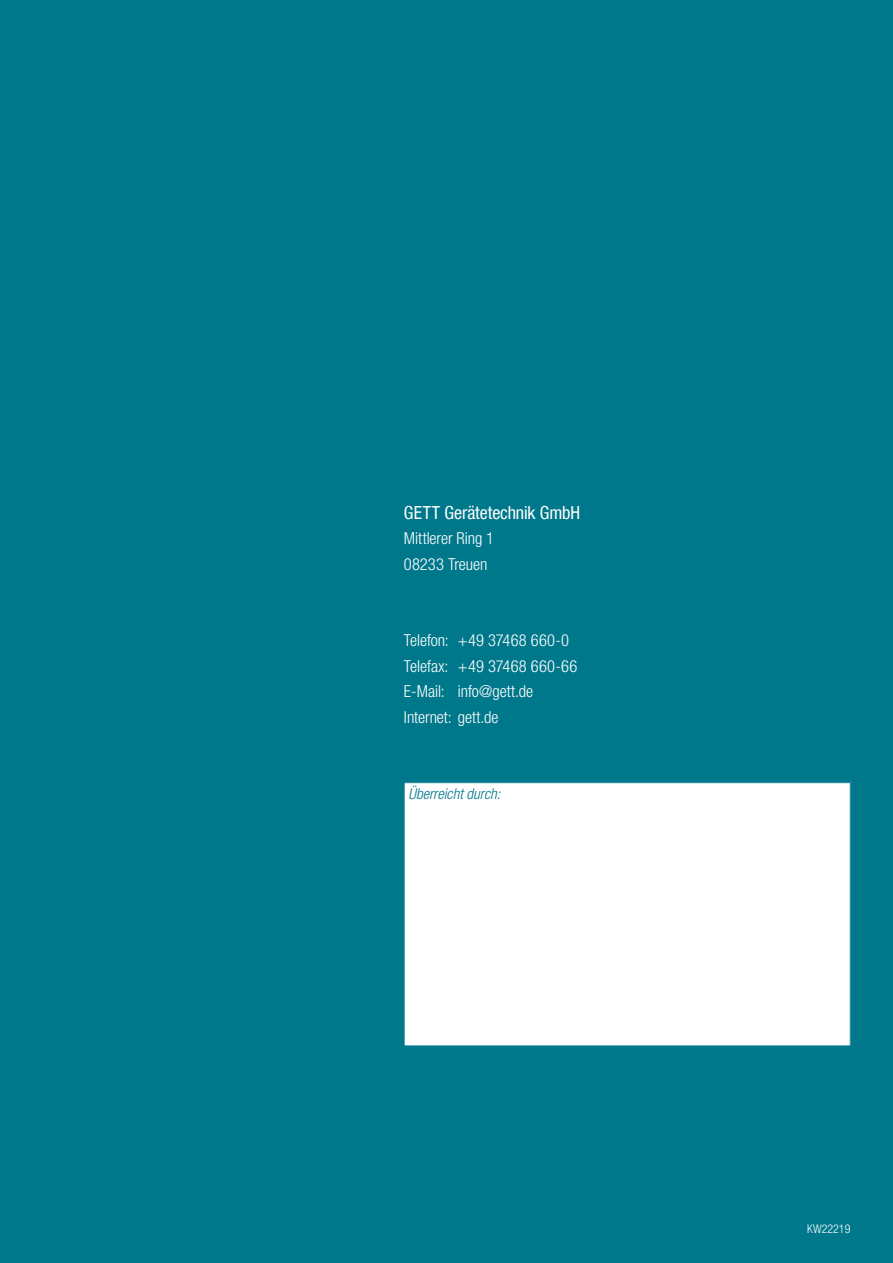
<style>
.page{position:relative;width:893px;height:1263px;background:#00788b}
.page>*{position:absolute;margin:0;border:0;box-sizing:border-box;transform-origin:0 0}
.t1{font:condensed 18px "Helvetica Neue LT Com";letter-spacing:-.005em;color:#fff}
.t2{font:300 condensed 16.5px/25.5px "Helvetica Neue LT Com";letter-spacing:-.005em;color:#fff}
.t3{font:italic 300 condensed 15px "Helvetica Neue LT Com";color:#00788b}
.t4{font:300 condensed 12px "Helvetica Neue LT Com";color:#fff}
</style>
<div class="page">
<div style="left:404px;top:783px;width:446px;height:263px;background:#fff"></div>
<div style="left:404px;top:782px;width:446px;height:264px;border:1px solid #00788b"></div>
<p class="t1" style="left:404px;top:502px;width:178px">GETT Gerätetechnik GmbH</p>
<p class="t2" style="left:404px;top:526px;width:92px">Mittlerer Ring 1<br>08233 Treuen</p>
<p class="t2" style="left:404px;top:628px;width:175px">Telefon: +49 37468 660-0<br>Telefax: +49 37468 660-66<br>E-Mail: info@gett.de<br>Internet: gett.de</p>
<p class="t3" style="left:409px;top:785px;width:93px">Überreicht durch:</p>
<p class="t4" style="left:807px;top:1222px;width:45px">KW22219</p>
</div>
